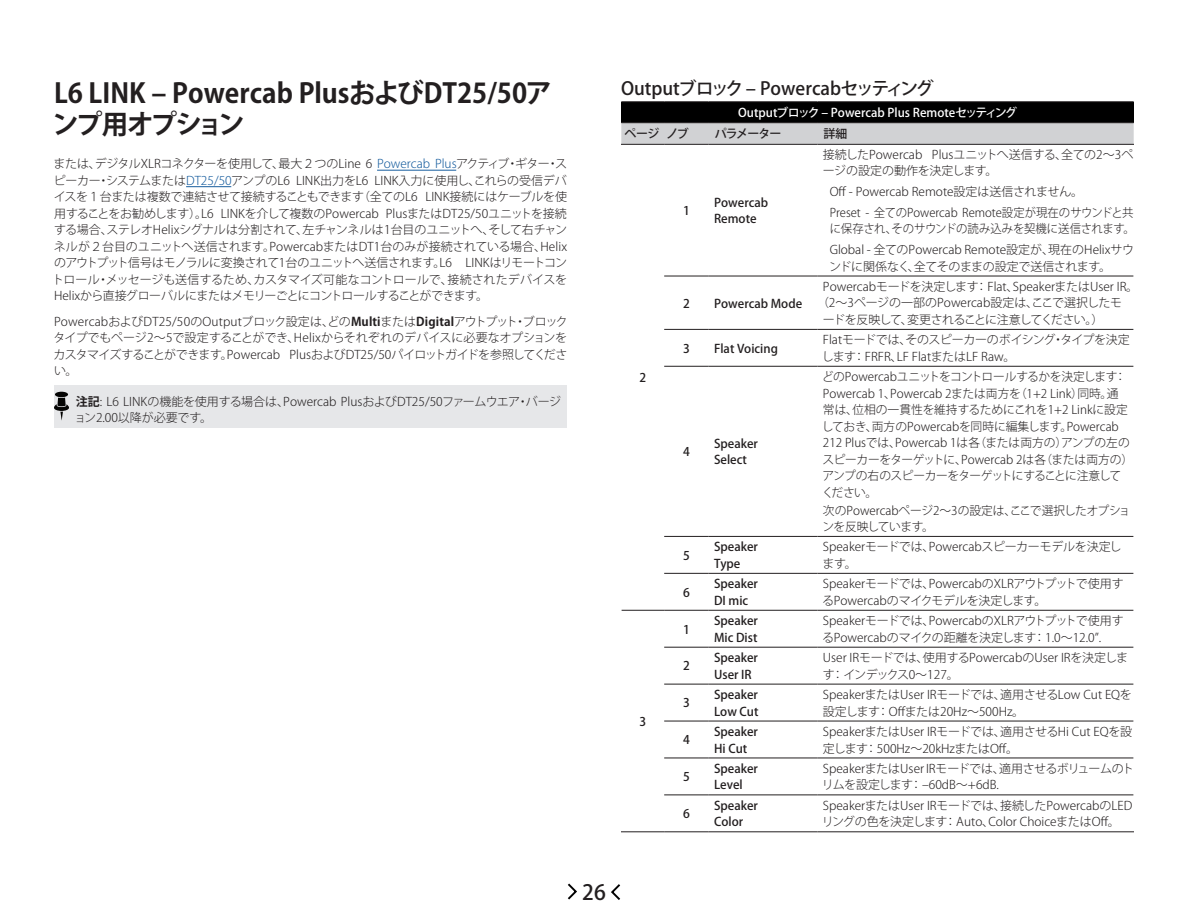
<style>
.page{position:relative;width:1188px;height:918px;background:#fff}
.page>*{position:absolute;margin:0;border:0;box-sizing:border-box;transform-origin:0 0}
._02_Large_Section_He{font:700 27px/31.5px "Koz Go Pro";color:#231f20}
.t1{font:500 21px "Koz Go Pro";color:#231f20}
.Sub_Header{font:500 18px "Koz Go Pro";color:#231f20}
.Body{font:300 12px/16.5px "Koz Go Pro";color:#231f20}
.Table_Text-Left_Alig{font:300 12px/16.5px "Koz Go Pro";color:#231f20}
.Table_Text-Left_Alig-2{font:500 12px/16.5px "Koz Go Pro";color:#231f20}
.Body-2{font:300 12px/16.5px "Koz Go Pro";color:#231f20;scale:.95 1}
.Table_Text-Left_Alig-3{font:300 12px/16.5px "Koz Go Pro";letter-spacing:-.02em;color:#231f20}
.Table_Text-Ctr_Align{font:500 12px "Koz Go Pro";color:#fff}
.Table_Text-Left_Alig-4{font:300 12px "Koz Go Pro";letter-spacing:-.06em;color:#231f20}
.Table_Text-Ctr_Align-2{font:500 12px "Koz Go Pro";color:#231f20}
.s1{color:#175d9e}
.s2{font-weight:700}
</style>
<div class="page">
<svg style="left:568px;top:884px;width:9px;height:16px"></svg>
<svg style="left:611px;top:884px;width:9px;height:16px"></svg>
<hr style="left:377px;top:170px;width:79px;height:1px;background:#175d9e">
<hr style="left:186px;top:186px;width:45px;height:1px;background:#175d9e">
<div style="left:54px;top:386px;width:513px;height:42px;background:#e6e7e9"></div>
<div style="left:55px;top:392px;width:13px;height:5px;background:#050504;border-radius:50%"></div>
<svg style="left:54px;top:398px;width:15px;height:23px"></svg>
<div style="left:621px;top:102px;width:513px;height:21px;background:#000"></div>
<svg style="left:621px;top:123px;width:513px;height:21px;background:#cdced0"></svg>
<hr style="left:621px;top:832px;width:43px;height:1px;background:#231f20">
<hr style="left:621px;top:101px;width:43px;height:1px;background:#231f20">
<hr style="left:664px;top:101px;width:45px;height:1px;background:#231f20">
<hr style="left:709px;top:101px;width:109px;height:1px;background:#231f20">
<hr style="left:818px;top:101px;width:316px;height:1px;background:#231f20">
<hr style="left:621px;top:122px;width:43px;height:1px;background:#231f20">
<hr style="left:664px;top:122px;width:45px;height:1px;background:#231f20">
<hr style="left:709px;top:122px;width:109px;height:1px;background:#231f20">
<hr style="left:818px;top:122px;width:316px;height:1px;background:#231f20">
<hr style="left:621px;top:144px;width:43px;height:1px;background:#231f20">
<hr style="left:664px;top:144px;width:45px;height:1px;background:#231f20">
<hr style="left:709px;top:144px;width:109px;height:1px;background:#231f20">
<hr style="left:818px;top:144px;width:316px;height:1px;background:#231f20">
<hr style="left:664px;top:276px;width:45px;height:1px;background:#231f20">
<hr style="left:709px;top:276px;width:109px;height:1px;background:#231f20">
<hr style="left:818px;top:276px;width:315px;height:1px;background:#231f20">
<hr style="left:664px;top:329px;width:45px;height:1px;background:#231f20">
<hr style="left:709px;top:329px;width:109px;height:1px;background:#231f20">
<hr style="left:818px;top:329px;width:315px;height:1px;background:#231f20">
<hr style="left:664px;top:366px;width:45px;height:1px;background:#231f20">
<hr style="left:709px;top:366px;width:109px;height:1px;background:#231f20">
<hr style="left:818px;top:366px;width:315px;height:1px;background:#231f20">
<hr style="left:664px;top:536px;width:45px;height:1px;background:#231f20">
<hr style="left:709px;top:536px;width:109px;height:1px;background:#231f20">
<hr style="left:818px;top:536px;width:315px;height:1px;background:#231f20">
<hr style="left:664px;top:573px;width:45px;height:1px;background:#231f20">
<hr style="left:709px;top:573px;width:109px;height:1px;background:#231f20">
<hr style="left:818px;top:573px;width:315px;height:1px;background:#231f20">
<hr style="left:622px;top:610px;width:42px;height:1px;background:#231f20">
<hr style="left:664px;top:610px;width:45px;height:1px;background:#231f20">
<hr style="left:709px;top:610px;width:109px;height:1px;background:#231f20">
<hr style="left:818px;top:610px;width:315px;height:1px;background:#231f20">
<hr style="left:664px;top:647px;width:45px;height:1px;background:#231f20">
<hr style="left:709px;top:647px;width:109px;height:1px;background:#231f20">
<hr style="left:818px;top:647px;width:315px;height:1px;background:#231f20">
<hr style="left:664px;top:684px;width:45px;height:1px;background:#231f20">
<hr style="left:709px;top:684px;width:109px;height:1px;background:#231f20">
<hr style="left:818px;top:684px;width:315px;height:1px;background:#231f20">
<hr style="left:664px;top:721px;width:45px;height:1px;background:#231f20">
<hr style="left:709px;top:721px;width:109px;height:1px;background:#231f20">
<hr style="left:818px;top:721px;width:315px;height:1px;background:#231f20">
<hr style="left:664px;top:758px;width:45px;height:1px;background:#231f20">
<hr style="left:709px;top:758px;width:109px;height:1px;background:#231f20">
<hr style="left:818px;top:758px;width:315px;height:1px;background:#231f20">
<hr style="left:664px;top:795px;width:45px;height:1px;background:#231f20">
<hr style="left:664px;top:832px;width:45px;height:1px;background:#231f20">
<hr style="left:709px;top:795px;width:109px;height:1px;background:#231f20">
<hr style="left:709px;top:832px;width:109px;height:1px;background:#231f20">
<hr style="left:818px;top:795px;width:315px;height:1px;background:#231f20">
<hr style="left:818px;top:832px;width:316px;height:1px;background:#231f20">
<p class="_02_Large_Section_He" style="left:52px;top:79px;width:501px">L6 LINK – Powercab PlusおよびDT25/50アンプ用オプション</p>
<p class="Body" style="left:52px;top:156px;width:516px;text-align:justify">または、デジタルXLRコネクターを使用して、最大２つのLine 6 <span class="s1">Powercab Plus</span>アクティブ・ギター・スピーカー・システムまたは<span class="s1">DT25/50</span>アンプのL6 LINK出力をL6 LINK入力に使用し、これらの受信デバイスを１台または複数で連結させて接続することもできます（全てのL6 LINK接続にはケーブルを使用することをお勧めします）。L6 LINKを介して複数のPowercab PlusまたはDT25/50ユニットを接続する場合、ステレオHelixシグナルは分割されて、左チャンネルは1台目のユニットへ、そして右チャンネルが２台目のユニットへ送信されます。PowercabまたはDT1台のみが接続されている場合、Helixのアウトプット信号はモノラルに変換されて1台のユニットへ送信されます。L6 LINKはリモートコントロール・メッセージも送信するため、カスタマイズ可能なコントロールで、接続されたデバイスをHelixから直接グローバルにまたはメモリーごとにコントロールすることができます。</p>
<p class="Body" style="left:53px;top:313px;width:516px;text-align:justify">PowercabおよびDT25/50のOutputブロック設定は、どの<span class="s2">Multi</span>または<span class="s2">Digital</span>アウトプット・ブロックタイプでもページ2〜5で設定することができ、Helixからそれぞれのデバイスに必要なオプションをカスタマイズすることができます。Powercab PlusおよびDT25/50パイロットガイドを参照してください。</p>
<p class="Body" style="left:74px;top:393px;width:489px"><span class="s2">注記</span>: L6 LINKの機能を使用する場合は、Powercab PlusおよびDT25/50ファームウエア・バージョン2.00以降が必要です。</p>
<p class="Sub_Header" style="left:621px;top:77px;width:314px">Outputブロック– Powercabセッティング</p>
<p class="Table_Text-Ctr_Align" style="left:738px;top:105px;width:280px">Outputブロック– Powercab Plus Remoteセッティング</p>
<p class="Table_Text-Left_Alig-2" style="left:624px;top:126px;width:36px">ページ</p>
<p class="Table_Text-Left_Alig-2" style="left:666px;top:126px;width:24px">ノブ</p>
<p class="Table_Text-Left_Alig-2" style="left:715px;top:126px;width:68px">パラメーター</p>
<p class="Table_Text-Left_Alig-2" style="left:824px;top:126px;width:25px">詳細</p>
<p class="Table_Text-Ctr_Align-2" style="left:683px;top:203px;width:8px">1</p>
<p class="Table_Text-Left_Alig-2" style="left:714px;top:194px;width:56px">Powercab<br>Remote</p>
<p class="Table_Text-Ctr_Align-2" style="left:683px;top:295px;width:8px">2</p>
<p class="Table_Text-Left_Alig-2" style="left:714px;top:295px;width:90px">Powercab Mode</p>
<p class="Body" style="left:823px;top:146px;width:312px">接続したPowercab Plusユニットへ送信する、全ての2〜3ページの設定の動作を決定します。</p>
<p class="Body" style="left:830px;top:184px;width:255px">Off - Powercab Remote設定は送信されません。</p>
<p class="Body-2" style="left:830px;top:204px;width:323px">Preset - 全てのPowercab Remote設定が現在のサウンドと共に保存され、そのサウンドの読み込みを契機に送信されます。</p>
<p class="Body" style="left:829px;top:242px;width:306px">Global - 全てのPowercab Remote設定が、現在のHelixサウンドに関係なく、全てそのままの設定で送信されます。</p>
<p class="Table_Text-Left_Alig" style="left:823px;top:278px;width:317px">Powercabモードを決定します： Flat、SpeakerまたはUser IR。</p>
<p class="Table_Text-Left_Alig" style="left:817px;top:295px;width:307px">（2〜3ページの一部のPowercab設定は、ここで選択したモ</p>
<p class="Table_Text-Left_Alig-4" style="left:823px;top:312px;width:282px">ードを反映して、変更されることに注意してください。）</p>
<p class="Table_Text-Ctr_Align-2" style="left:640px;top:370px;width:8px">2</p>
<p class="Table_Text-Ctr_Align-2" style="left:640px;top:714px;width:8px">3</p>
<p class="Table_Text-Ctr_Align-2" style="left:683px;top:341px;width:8px">3</p>
<p class="Table_Text-Left_Alig-2" style="left:714px;top:341px;width:65px">Flat Voicing</p>
<p class="Table_Text-Left_Alig-3" style="left:822px;top:332px;width:310px">Flatモードでは、そのスピーカーのボイシング・タイプを決定します： FRFR、LF FlatまたはLF Raw。</p>
<p class="Table_Text-Ctr_Align-2" style="left:683px;top:444px;width:8px">4</p>
<p class="Table_Text-Left_Alig-2" style="left:714px;top:436px;width:45px">Speaker<br>Select</p>
<p class="Table_Text-Left_Alig" style="left:822px;top:369px;width:313px">どのPowercabユニットをコントロールするかを決定します：Powercab 1、Powercab 2または両方を（1+2 Link）同時。通<br>常は、位相の一貫性を維持するためにこれを1+2 Linkに設定しておき、両方のPowercabを同時に編集します。Powercab 212 Plusでは、Powercab 1は各（または両方の）アンプの左のスピーカーをターゲットに、Powercab 2は各（または両方の）アンプの右のスピーカーをターゲットにすることに注意してください。</p>
<p class="Table_Text-Left_Alig" style="left:822px;top:502px;width:310px">次のPowercabページ2〜3の設定は、ここで選択したオプションを反映しています。</p>
<p class="Table_Text-Ctr_Align-2" style="left:683px;top:548px;width:8px">5</p>
<p class="Table_Text-Left_Alig-2" style="left:714px;top:539px;width:45px">Speaker<br>Type</p>
<p class="Table_Text-Left_Alig" style="left:822px;top:539px;width:301px">Speakerモードでは、Powercabスピーカーモデルを決定します。</p>
<p class="Table_Text-Ctr_Align-2" style="left:683px;top:585px;width:8px">6</p>
<p class="Table_Text-Left_Alig-2" style="left:714px;top:576px;width:45px">Speaker<br>DI mic</p>
<p class="Table_Text-Left_Alig" style="left:822px;top:576px;width:303px">Speakerモードでは、PowercabのXLRアウトプットで使用するPowercabのマイクモデルを決定します。</p>
<p class="Table_Text-Ctr_Align-2" style="left:683px;top:621px;width:8px">1</p>
<p class="Table_Text-Left_Alig-2" style="left:714px;top:613px;width:45px">Speaker<br>Mic Dist</p>
<p class="Table_Text-Left_Alig" style="left:822px;top:613px;width:303px">Speakerモードでは、PowercabのXLRアウトプットで使用するPowercabのマイクの距離を決定します： 1.0〜12.0”.</p>
<p class="Table_Text-Ctr_Align-2" style="left:683px;top:658px;width:8px">2</p>
<p class="Table_Text-Left_Alig-2" style="left:714px;top:650px;width:45px">Speaker<br>User IR</p>
<p class="Table_Text-Left_Alig" style="left:823px;top:650px;width:307px">User IRモードでは、使用するPowercabのUser IRを決定します： インデックス0〜127。</p>
<p class="Table_Text-Ctr_Align-2" style="left:683px;top:695px;width:8px">3</p>
<p class="Table_Text-Left_Alig-2" style="left:714px;top:687px;width:46px">Speaker<br>Low Cut</p>
<p class="Table_Text-Left_Alig" style="left:823px;top:687px;width:310px">SpeakerまたはUser IRモードでは、適用させるLow Cut EQを設定します： Offまたは20Hz〜500Hz。</p>
<p class="Table_Text-Ctr_Align-2" style="left:683px;top:732px;width:8px">4</p>
<p class="Table_Text-Left_Alig-2" style="left:714px;top:724px;width:45px">Speaker<br>Hi Cut</p>
<p class="Table_Text-Left_Alig" style="left:823px;top:723px;width:311px">SpeakerまたはUser IRモードでは、適用させるHi Cut EQを設定します： 500Hz〜20kHzまたはOff。</p>
<p class="Table_Text-Ctr_Align-2" style="left:683px;top:769px;width:8px">5</p>
<p class="Table_Text-Left_Alig-2" style="left:714px;top:761px;width:45px">Speaker<br>Level</p>
<p class="Table_Text-Left_Alig" style="left:822px;top:760px;width:314px">SpeakerまたはUser IRモードでは、適用させるボリュームのトリムを設定します： –60dB〜+6dB.</p>
<p class="Table_Text-Ctr_Align-2" style="left:683px;top:806px;width:8px">6</p>
<p class="Table_Text-Left_Alig-2" style="left:714px;top:798px;width:45px">Speaker<br>Color</p>
<p class="Table_Text-Left_Alig" style="left:822px;top:797px;width:312px">SpeakerまたはUser IRモードでは、接続したPowercabのLEDリングの色を決定します： Auto、Color ChoiceまたはOff。</p>
<h2 class="t1" style="left:582px;top:879px;width:25px">26</h2>
</div>
